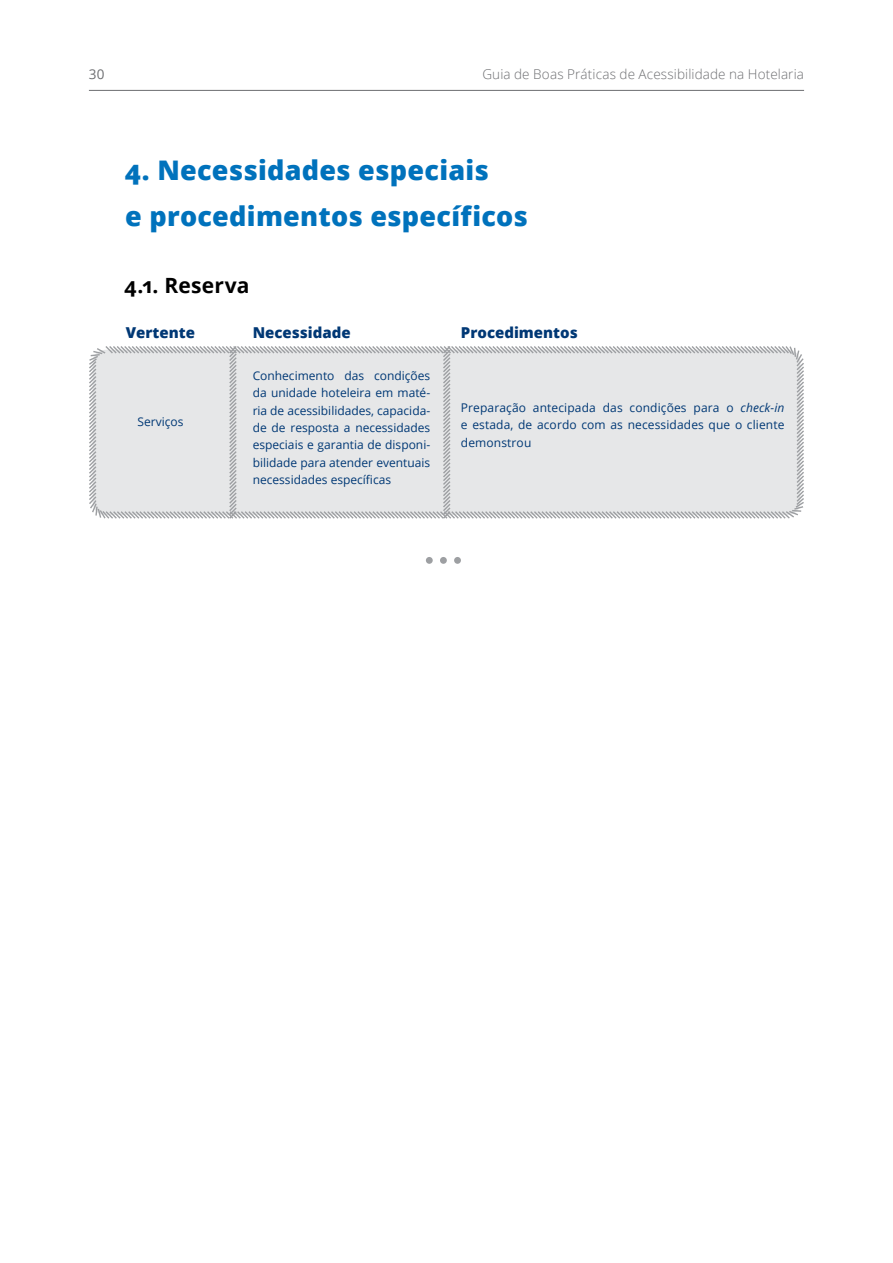
<style>
.page{position:relative;width:893px;height:1263px;background:#fff}
.page>*{position:absolute;margin:0;border:0;box-sizing:border-box;transform-origin:0 0}
.t1{font:800 27px/45.2px "Open Sans";letter-spacing:.01em;color:#0072bc}
.t2{font:700 21px "Open Sans";letter-spacing:.01em;color:#000}
.t3{font:800 15px "Open Sans";color:#003875}
.t4{font:300 13.5px "Open Sans";letter-spacing:.01em;color:#6d6e71}
.t5{font:13.5px "Open Sans";color:#6d6e71}
.t6{font:12px/17.4px "Open Sans";color:#003875;text-align:justify}
.s1{font-style:italic}
</style>
<div class="page">
<hr style="left:89px;top:90px;width:715px;height:1px;background:#6d6e71">
<svg style="left:89px;top:346px;width:715px;height:173px;background:#e3e4e5"></svg>
<div style="left:426px;top:557px;width:7px;height:7px;background:#9d9fa2;border-radius:50%"></div>
<div style="left:440px;top:557px;width:7px;height:7px;background:#9d9fa2;border-radius:50%"></div>
<div style="left:454px;top:557px;width:7px;height:7px;background:#9d9fa2;border-radius:50%"></div>
<p class="t5" style="left:89px;top:65px;width:17px">30</p>
<p class="t4" style="left:482px;top:65px;width:323px">Guia de Boas Práticas de Acessibilidade na Hotelaria</p>
<h1 class="t1" style="left:125px;top:147px;width:404px">4. Necessidades especiais<br>e procedimentos específicos</h1>
<h2 class="t2" style="left:124px;top:271px;width:127px">4.1. Reserva</h2>
<p class="t3" style="left:126px;top:321px;width:71px">Vertente</p>
<p class="t3" style="left:253px;top:321px;width:99px">Necessidade</p>
<p class="t3" style="left:461px;top:321px;width:118px">Procedimentos</p>
<p class="t6" style="left:137px;top:412px;width:47px">Serviços</p>
<p class="t6" style="left:253px;top:367px;width:179px">Conhecimento das condições da unidade hoteleira em maté&shy;ria de acessibilidades, capacida&shy;de de resposta a necessidades especiais e garantia de disponi&shy;bilidade para atender eventuais necessidades específicas</p>
<p class="t6" style="left:461px;top:399px;width:325px">Preparação antecipada das condições para o <span class="s1">check-in </span>e estada, de acordo com as necessidades que o cliente demonstrou</p>
</div>
